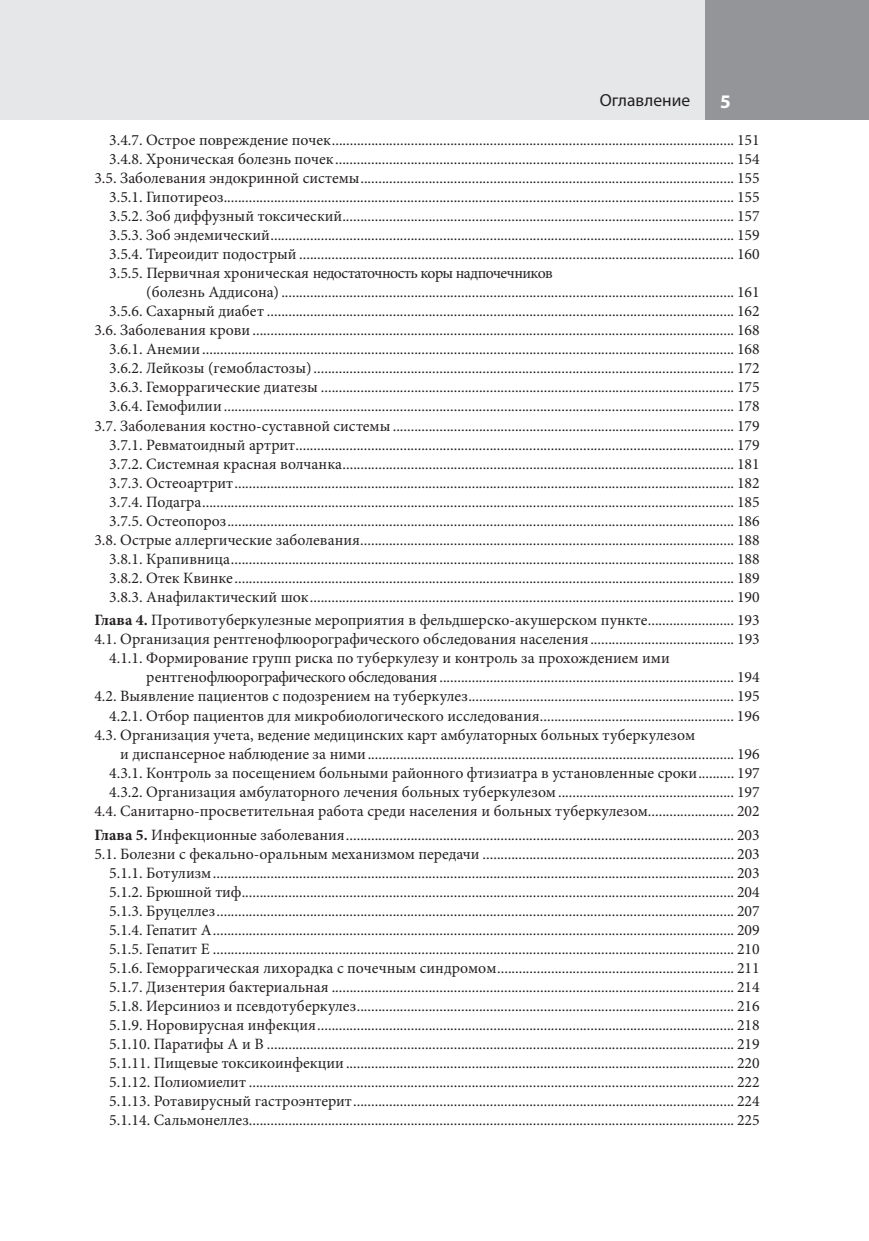
<style>
.page{position:relative;width:869px;height:1241px;background:#fff}
.page>*{position:absolute;margin:0;border:0;box-sizing:border-box;transform-origin:0 0}
.t1{font:700 19.25px "Myriad Pro";color:#fff}
.t2{font:17.5px "Myriad Pro";color:#231f20}
.t3{font:15.75px/19.1px "Minion Pro";color:#231f20;text-align:right}
.t4{font:15.75px "Minion Pro";letter-spacing:-.02em;color:#231f20}
.t5{font:15.75px "Minion Pro";letter-spacing:-.025em;color:#231f20}
.s1{font-weight:700}
</style>
<div class="page">
<div style="left:704px;top:0;width:164px;height:119px;background:#939598"></div>
<div style="left:26px;top:0;width:678px;height:119px;background:#e6e7e9"></div>
<div style="left:0;top:0;width:24px;height:119px;background:#e6e7e9"></div>
<p class="t2" style="left:599px;top:90px;width:92px">Оглавление</p>
<p class="t1" style="left:719px;top:90px;width:12px">5</p>
<p class="t3" style="left:109px;top:132px;width:651px">3.4.7. Острое повреждение почек ................................................................................................................ 151</p>
<p class="t3" style="left:109px;top:151px;width:651px">3.4.8. Хроническая болезнь почек ............................................................................................................... 154</p>
<p class="t3" style="left:94px;top:170px;width:666px">3.5. Заболевания эндокринной системы ........................................................................................................ 155</p>
<p class="t3" style="left:109px;top:189px;width:651px">3.5.1. Гипотиреоз .............................................................................................................................................. 155</p>
<p class="t3" style="left:109px;top:208px;width:651px">3.5.2. Зоб диффузный токсический............................................................................................................. 157</p>
<p class="t3" style="left:109px;top:227px;width:651px">3.5.3. Зоб эндемический ................................................................................................................................. 159</p>
<p class="t3" style="left:109px;top:246px;width:651px">3.5.4. Тиреоидит подострый ......................................................................................................................... 160</p>
<p class="t5" style="left:109px;top:267px;width:444px">3.5.5. Первичная хроническая недостаточность коры надпочечников</p>
<p class="t3" style="left:146px;top:284px;width:614px">(болезнь Аддисона) .............................................................................................................................. 161</p>
<p class="t3" style="left:109px;top:303px;width:651px">3.5.6. Сахарный диабет .................................................................................................................................. 162</p>
<p class="t3" style="left:94px;top:322px;width:666px">3.6. Заболевания крови ...................................................................................................................................... 168</p>
<p class="t3" style="left:109px;top:341px;width:651px">3.6.1. Анемии .................................................................................................................................................... 168</p>
<p class="t3" style="left:109px;top:360px;width:651px">3.6.2. Лейкозы (гемобластозы) ..................................................................................................................... 172</p>
<p class="t3" style="left:109px;top:379px;width:651px">3.6.3. Геморрагические диатезы ................................................................................................................... 175</p>
<p class="t3" style="left:109px;top:398px;width:651px">3.6.4. Гемофилии .............................................................................................................................................. 178</p>
<p class="t3" style="left:94px;top:417px;width:666px">3.7. Заболевания костно-суставной системы ............................................................................................... 179</p>
<p class="t3" style="left:109px;top:436px;width:651px">3.7.1. Ревматоидный артрит .......................................................................................................................... 179</p>
<p class="t3" style="left:109px;top:455px;width:651px">3.7.2. Системная красная волчанка ............................................................................................................. 181</p>
<p class="t3" style="left:109px;top:474px;width:651px">3.7.3. Остеоартрит ........................................................................................................................................... 182</p>
<p class="t3" style="left:109px;top:493px;width:651px">3.7.4. Подагра .................................................................................................................................................... 185</p>
<p class="t3" style="left:109px;top:512px;width:651px">3.7.5. Остеопороз ............................................................................................................................................. 186</p>
<p class="t3" style="left:94px;top:531px;width:666px">3.8. Острые аллергические заболевания ........................................................................................................ 188</p>
<p class="t3" style="left:109px;top:550px;width:651px">3.8.1. Крапивница ............................................................................................................................................ 188</p>
<p class="t3" style="left:109px;top:569px;width:651px">3.8.2. Отек Квинке ........................................................................................................................................... 189</p>
<p class="t3" style="left:109px;top:588px;width:651px">3.8.3. Анафилактический шок ...................................................................................................................... 190</p>
<p class="t3" style="left:94px;top:612px;width:666px"><span class="s1">Глава 4.</span> Противотуберкулезные мероприятия в фельдшерско-акушерском пункте ........................ 193</p>
<p class="t3" style="left:94px;top:631px;width:666px">4.1. Организация рентгенофлюорографического обследования населения ........................................ 193</p>
<p class="t3" style="left:109px;top:650px;width:561px">4.1.1. Формирование групп риска по туберкулезу и контроль за прохождением ими</p>
<p class="t4" style="left:146px;top:671px;width:614px">рентгенофлюорографического обследования .................................................................................. 194</p>
<p class="t3" style="left:94px;top:688px;width:666px">4.2. Выявление пациентов с подозрением на туберкулез .......................................................................... 195</p>
<p class="t3" style="left:109px;top:707px;width:651px">4.2.1. Отбор пациентов для микробиологического исследования ...................................................... 196</p>
<p class="t3" style="left:94px;top:726px;width:602px">4.3. Организация учета, ведение медицинских карт амбулаторных больных туберкулезом</p>
<p class="t3" style="left:120px;top:745px;width:640px">и диспансерное наблюдение за ними ...................................................................................................... 196</p>
<p class="t3" style="left:109px;top:764px;width:651px">4.3.1. Контроль за посещением больными районного фтизиатра в установленные сроки .......... 197</p>
<p class="t3" style="left:109px;top:783px;width:651px">4.3.2. Организация амбулаторного лечения больных туберкулезом ................................................. 197</p>
<p class="t3" style="left:94px;top:802px;width:666px">4.4. Санитарно-просветительная работа среди населения и больных туберкулезом........................ 202</p>
<p class="t3" style="left:94px;top:826px;width:666px"><span class="s1">Глава 5.</span> Инфекционные заболевания ............................................................................................................ 203<br>5.1. Болезни с фекально-оральным механизмом передачи ...................................................................... 203<br>5.1.1. Ботулизм ................................................................................................................................................. 203<br>5.1.2. Брюшной тиф ......................................................................................................................................... 204<br>5.1.3. Бруцеллез ................................................................................................................................................ 207<br>5.1.4. Гепатит А ................................................................................................................................................. 209<br>5.1.5. Гепатит Е ................................................................................................................................................. 210<br>5.1.6. Геморрагическая лихорадка с почечным синдромом .................................................................. 211<br>5.1.7. Дизентерия бактериальная ................................................................................................................ 214<br>5.1.8. Иерсиниоз и псевдотуберкулез ......................................................................................................... 216<br>5.1.9. Норовирусная инфекция .................................................................................................................... 218<br>5.1.10. Паратифы А и В .................................................................................................................................. 219<br>5.1.11. Пищевые токсикоинфекции ............................................................................................................ 220<br>5.1.12. Полиомиелит ....................................................................................................................................... 222<br>5.1.13. Ротавирусный гастроэнтерит .......................................................................................................... 224<br>5.1.14. Сальмонеллез ....................................................................................................................................... 225</p>
</div>
